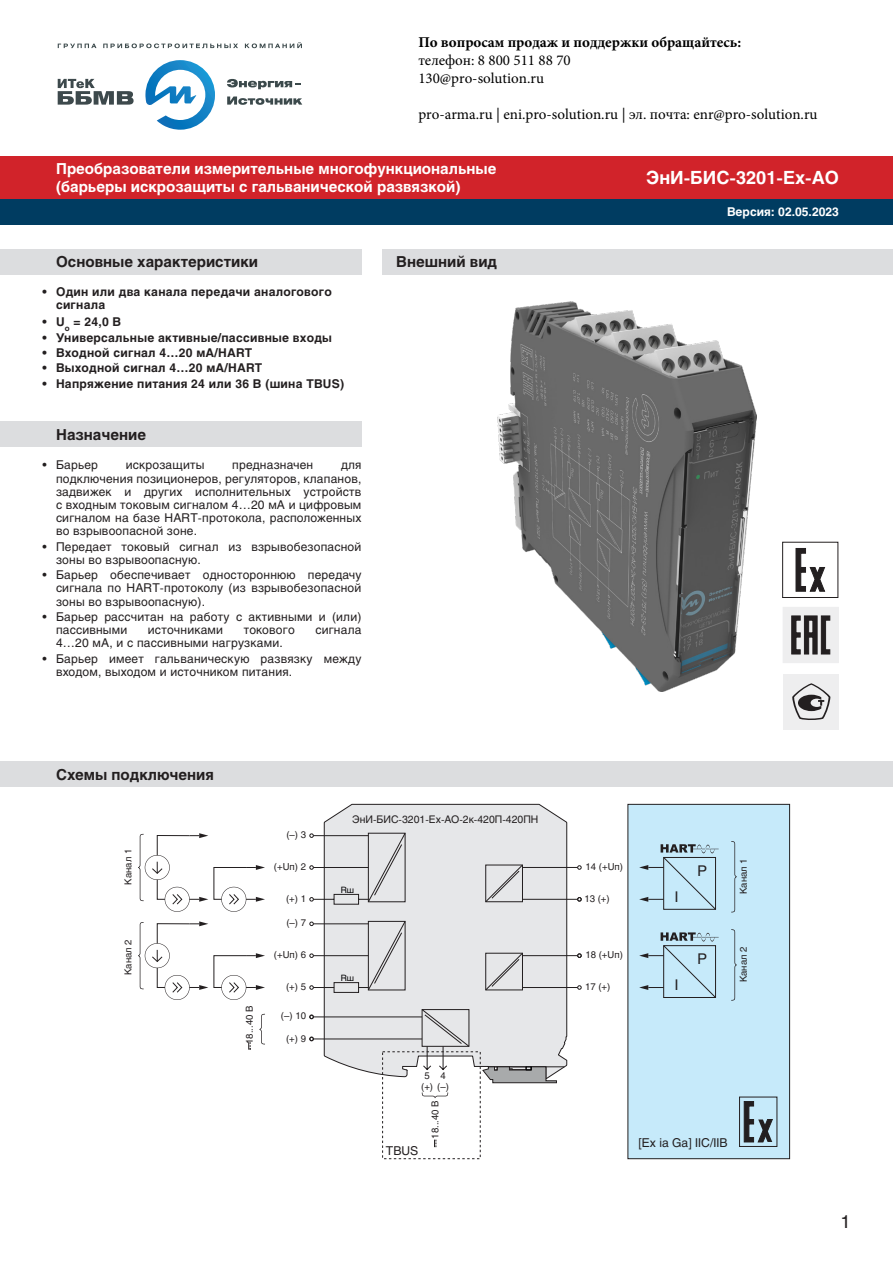
<style>
.page{position:relative;width:893px;height:1263px;background:#fff}
.page>*{position:absolute;margin:0;border:0;box-sizing:border-box;transform-origin:0 0}
.t1{font:700 18px "Helios C";color:#fff}
.t2{font:18px "Helios C";color:#231f20}
.t3{font:15px/18px "Minion Pro";color:#000}
.t4{font:700 15px/18px "Helios C";color:#fff}
.анонс{font:700 15px "Helios C";color:#231f20}
.t5{font:700 15px "Minion Pro";color:#000}
.t6{font:14.7px "Helios C";color:#231f20}
.t7{font:12.15px "Helios C";color:#231f20}
.t8{font:12px/13.2px "Helios C";letter-spacing:.015em;color:#231f20}
.t9{font:700 12px/13.2px "Helios C";letter-spacing:.02em;color:#231f20}
.t10{font:700 12px "Helios C";color:#fff}
.t11{font:10.35px "Helios C";color:#231f20}
.t12{font:9.45px/11.1px "Helios C";color:#231f20}
.t13{font:8.7px "Helios C";color:#000002}
</style>
<div class="page">
<div style="left:0;top:188px;width:893px;height:36px;background:#003c61"></div>
<div style="left:0;top:156px;width:893px;height:43px;background:#d1232a"></div>
<svg style="left:145px;top:60px;width:70px;height:70px"></svg>
<svg style="left:58px;top:42px;width:244px;height:6px"></svg>
<svg style="left:227px;top:96px;width:75px;height:9px"></svg>
<svg style="left:227px;top:79px;width:74px;height:10px"></svg>
<svg style="left:58px;top:79px;width:76px;height:26px"></svg>
<div style="left:0;top:249px;width:361px;height:25px;background:#dcdddf"></div>
<div style="left:383px;top:249px;width:510px;height:25px;background:#dcdddf"></div>
<div style="left:0;top:421px;width:361px;height:25px;background:#dcdddf"></div>
<div style="left:0;top:761px;width:893px;height:25px;background:#dcdddf"></div>
<img style="left:497px;top:302px;width:259px;height:390px">
<div style="left:783px;top:607px;width:55px;height:56px;background:#eeeeef"></div>
<svg style="left:791px;top:615px;width:39px;height:40px"></svg>
<svg style="left:795px;top:548px;width:30px;height:44px"></svg>
<div style="left:782px;top:542px;width:56px;height:56px;border:1px solid #231f20"></div>
<div style="left:784px;top:674px;width:55px;height:55px;background:#eeeeef"></div>
<svg style="left:792px;top:683px;width:38px;height:37px"></svg>
<svg style="left:324px;top:804px;width:243px;height:275px;background:#e3e4e6"></svg>
<hr style="left:488px;top:1066px;width:76px;height:1px;background:#231f20">
<svg style="left:482px;top:1066px;width:75px;height:17px"></svg>
<div style="left:628px;top:804px;width:162px;height:355px;background:#c6eafa"></div>
<div style="left:628px;top:804px;width:162px;height:355px;border:1px solid #231f20"></div>
<hr style="left:324px;top:1017px;width:98px;height:1px;background:#231f20">
<hr style="left:324px;top:1039px;width:98px;height:1px;background:#231f20">
<svg style="left:422px;top:1092px;width:26px;height:6px"></svg>
<svg style="left:434px;top:1139px;width:3px;height:8px"></svg>
<svg style="left:421px;top:1009px;width:49px;height:61px"></svg>
<div style="left:739px;top:1097px;width:38px;height:50px;border:1px solid #231f20"></div>
<svg style="left:744px;top:1101px;width:29px;height:41px"></svg>
<svg style="left:310px;top:1015px;width:14px;height:4px"></svg>
<svg style="left:310px;top:1037px;width:14px;height:4px"></svg>
<svg style="left:577px;top:865px;width:4px;height:4px"></svg>
<hr style="left:522px;top:867px;width:56px;height:1px;background:#231f20">
<svg style="left:577px;top:897px;width:4px;height:4px"></svg>
<svg style="left:577px;top:954px;width:4px;height:4px"></svg>
<hr style="left:522px;top:955px;width:56px;height:1px;background:#231f20">
<svg style="left:577px;top:985px;width:4px;height:4px"></svg>
<svg style="left:485px;top:952px;width:38px;height:39px"></svg>
<hr style="left:522px;top:899px;width:56px;height:1px;background:#231f20">
<svg style="left:310px;top:832px;width:96px;height:73px;background:#d8d8da"></svg>
<hr style="left:324px;top:835px;width:44px;height:1px;background:#231f20">
<hr style="left:522px;top:987px;width:56px;height:1px;background:#231f20">
<svg style="left:310px;top:921px;width:96px;height:72px;background:#d7d8d9"></svg>
<hr style="left:324px;top:923px;width:44px;height:1px;background:#231f20">
<svg style="left:731px;top:841px;width:6px;height:71px"></svg>
<svg style="left:259px;top:1014px;width:6px;height:30px"></svg>
<svg style="left:248px;top:1042px;width:3px;height:8px"></svg>
<svg style="left:485px;top:864px;width:38px;height:38px"></svg>
<svg style="left:639px;top:844px;width:80px;height:66px"></svg>
<svg style="left:639px;top:932px;width:80px;height:66px"></svg>
<svg style="left:731px;top:929px;width:6px;height:72px"></svg>
<svg style="left:138px;top:833px;width:127px;height:79px"></svg>
<svg style="left:138px;top:921px;width:127px;height:79px"></svg>
<p class="t5" style="left:418px;top:32px;width:324px">По вопросам продаж и поддержки обращайтесь:</p>
<p class="t3" style="left:418px;top:51px;width:154px">телефон: 8 800 511 88 70<br>130@pro-solution.ru</p>
<p class="t3" style="left:418px;top:105px;width:401px">pro-arma.ru | eni.pro-solution.ru | эл. почта: enr@pro-solution.ru</p>
<p class="t4" style="left:56px;top:159px;width:442px">Преобразователи измерительные многофункциональные (барьеры искрозащиты с гальванической развязкой)</p>
<p class="анонс" style="left:56px;top:253px;width:203px">Основные характеристики</p>
<p class="анонс" style="left:396px;top:253px;width:102px">Внешний вид</p>
<p class="t9" style="left:56px;top:285px;width:277px;text-indent:-14px">• Один или два канала передачи аналогового сигнала</p>
<p class="t9" style="left:43px;top:315px;width:80px">• U<sub>о</sub> = 24,0 В</p>
<p class="t9" style="left:43px;top:331px;width:291px">• Универсальные активные/пассивные входы</p>
<p class="t9" style="left:43px;top:346px;width:211px">• Входной сигнал 4…20 мА/HART</p>
<p class="t9" style="left:43px;top:361px;width:221px">• Выходной сигнал 4…20 мА/HART</p>
<p class="t9" style="left:43px;top:377px;width:303px">• Напряжение питания 24 или 36 В (шина TBUS)</p>
<p class="анонс" style="left:56px;top:425px;width:91px">Назначение</p>
<p class="t8" style="left:43px;top:458px;width:57px">• Барьер</p>
<p class="t8" style="left:126px;top:458px;width:80px">искрозащиты</p>
<p class="t8" style="left:232px;top:458px;width:82px">предназначен</p>
<p class="t8" style="left:56px;top:458px;width:307px;text-align:justify;text-indent:285px">для подключения позиционеров, регуляторов, клапанов, задвижек и других исполнительных устройств с входным токовым сигналом 4…20 мА и цифровым сигналом на базе HART-протокола, расположенных во взрывоопасной зоне.</p>
<p class="t8" style="left:56px;top:540px;width:307px;text-indent:-14px">• Передает токовый сигнал из взрывобезопасной зоны во взрывоопасную.</p>
<p class="t8" style="left:56px;top:568px;width:307px;text-align:justify;text-indent:-14px">• Барьер обеспечивает одностороннюю передачу сигнала по HART-протоколу (из взрывобезопасной зоны во взрывоопасную).</p>
<p class="t8" style="left:56px;top:610px;width:307px;text-indent:-14px">• Барьер рассчитан на работу с активными и (или) пассивными</p>
<p class="t8" style="left:148px;top:623px;width:77px">источниками</p>
<p class="t8" style="left:244px;top:623px;width:53px">токового</p>
<p class="t8" style="left:315px;top:623px;width:48px">сигнала</p>
<p class="t8" style="left:56px;top:636px;width:228px">4…20 мА, и c пассивными нагрузками.</p>
<p class="t8" style="left:56px;top:652px;width:307px;text-indent:-14px">• Барьер имеет гальваническую развязку между входом, выходом и источником питания.</p>
<p class="анонс" style="left:56px;top:765px;width:159px">Схемы подключения</p>
<p class="t12" style="left:123px;top:885px;width:37px;rotate:-90deg">Канал 1</p>
<p class="t12" style="left:122px;top:975px;width:37px;rotate:-90deg">Канал 2</p>
<p class="t12" style="left:244px;top:1044px;width:40px;rotate:-90deg">18...40 В</p>
<p class="t12" style="left:286px;top:829px;width:21px">(–) 3</p>
<p class="t12" style="left:274px;top:861px;width:34px">(+Uп) 2</p>
<p class="t12" style="left:286px;top:893px;width:21px">(+) 1</p>
<p class="t12" style="left:286px;top:917px;width:21px">(–) 7</p>
<p class="t12" style="left:274px;top:949px;width:34px">(+Uп) 6</p>
<p class="t12" style="left:286px;top:981px;width:21px">(+) 5</p>
<p class="t12" style="left:281px;top:1010px;width:27px">(–) 10</p>
<p class="t12" style="left:286px;top:1032px;width:21px">(+) 9</p>
<p class="t11" style="left:352px;top:813px;width:188px">ЭнИ-БИС-3201-Ех-AO-2к-420П-420ПH</p>
<p class="t13" style="left:341px;top:885px;width:15px">Rш</p>
<p class="t13" style="left:341px;top:973px;width:15px">Rш</p>
<p class="t12" style="left:421px;top:1070px;width:29px;text-indent:19px">4 (+) (–)</p>
<p class="t12" style="left:424px;top:1069px;width:7px">5</p>
<p class="t7" style="left:386px;top:1143px;width:34px">TBUS</p>
<p class="t12" style="left:430px;top:1138px;width:40px;rotate:-90deg">18...40 В</p>
<p class="t1" style="left:646px;top:167px;width:194px">ЭнИ-БИС-3201-Ех-АO</p>
<p class="t10" style="left:727px;top:205px;width:113px">Версия: 02.05.2023</p>
<p class="t12" style="left:585px;top:861px;width:39px">14 (+Uп)</p>
<p class="t12" style="left:738px;top:894px;width:37px;rotate:-90deg">Канал 1</p>
<p class="t6" style="left:697px;top:862px;width:11px">P</p>
<p class="t6" style="left:675px;top:888px;width:5px">I</p>
<p class="t12" style="left:584px;top:893px;width:27px">13 (+)</p>
<p class="t12" style="left:585px;top:949px;width:39px">18 (+Uп)</p>
<p class="t12" style="left:585px;top:981px;width:27px">17 (+)</p>
<p class="t6" style="left:675px;top:976px;width:5px">I</p>
<p class="t6" style="left:697px;top:950px;width:11px">P</p>
<p class="t12" style="left:738px;top:982px;width:37px;rotate:-90deg">Канал 2</p>
<p class="t7" style="left:638px;top:1135px;width:91px">[Ex ia Ga] IIC/IIB</p>
<h1 class="t2" style="left:840px;top:1211px;width:12px">1</h1>
</div>
